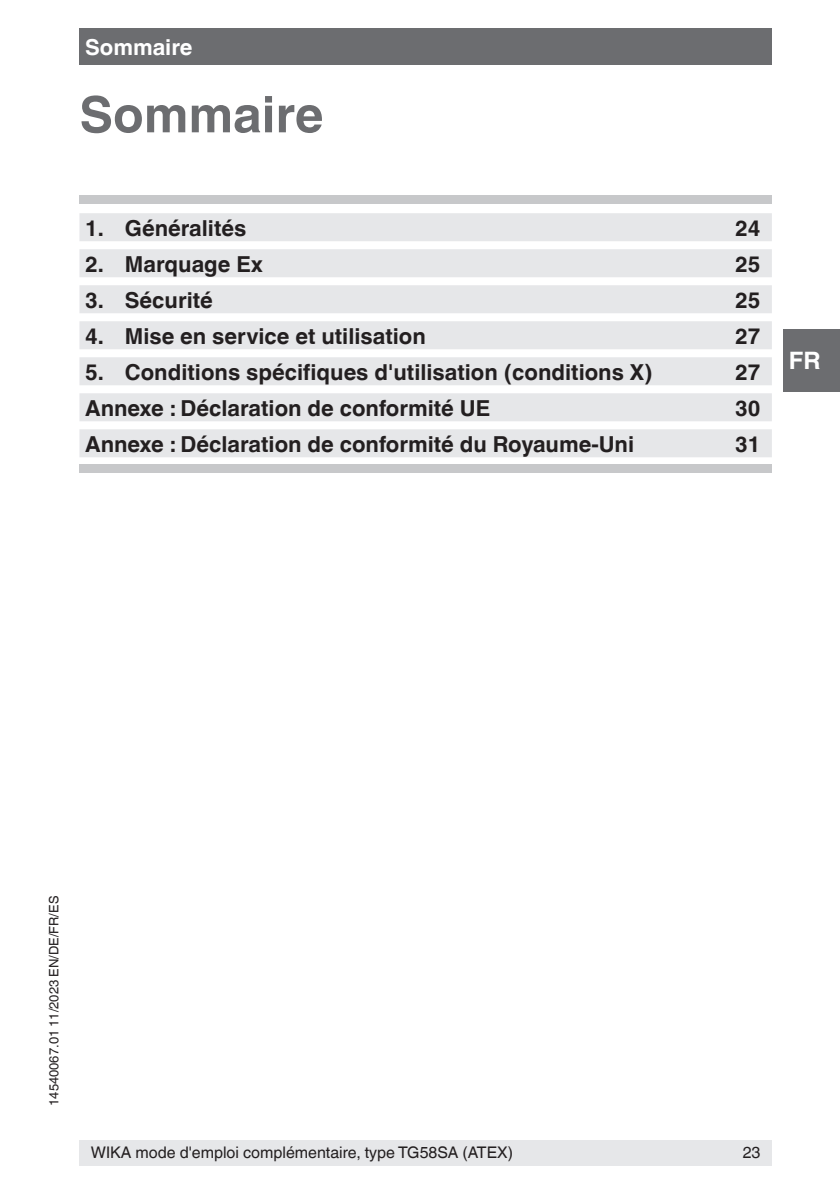
<style>
.page{position:relative;width:840px;height:1191px;background:#fff}
.page>*{position:absolute;margin:0;border:0;box-sizing:border-box;transform-origin:0 0}
.t1{font:700 50px "Helvetica World";color:#6c6d70}
.t2{font:700 24px "Helvetica World";color:#fff}
.t3{font:700 22px "Helvetica World";color:#231f20}
.t4{font:700 22px "Helvetica World";color:#fff}
.t5{font:16px "Helvetica World";color:#231f20}
.t6{font:13px "Helvetica World";color:#231f20}
</style>
<div class="page">
<div style="left:79px;top:28px;width:692px;height:37px;background:#6c6d70"></div>
<div style="left:79px;top:1140px;width:692px;height:25px;background:#e6e7e9"></div>
<div style="left:782px;top:329px;width:57px;height:62px;background:#6c6d70"></div>
<div style="left:79px;top:464px;width:692px;height:9px;background:#c7c8ca"></div>
<div style="left:79px;top:213px;width:692px;height:28px;background:#e6e7e9"></div>
<div style="left:79px;top:249px;width:692px;height:28px;background:#e6e7e9"></div>
<div style="left:79px;top:285px;width:692px;height:28px;background:#e6e7e9"></div>
<div style="left:79px;top:321px;width:692px;height:28px;background:#e6e7e9"></div>
<div style="left:79px;top:357px;width:692px;height:28px;background:#e6e7e9"></div>
<div style="left:79px;top:393px;width:692px;height:28px;background:#e6e7e9"></div>
<div style="left:79px;top:429px;width:692px;height:28px;background:#e6e7e9"></div>
<div style="left:79px;top:196px;width:692px;height:8px;background:#c7c8ca"></div>
<p class="t4" style="left:85px;top:35px;width:109px">Sommaire</p>
<h1 class="t1" style="left:79px;top:86px;width:245px">Sommaire</h1>
<p class="t3" style="left:85px;top:215px;width:162px">1. Généralités</p>
<p class="t3" style="left:734px;top:215px;width:27px">24</p>
<p class="t3" style="left:85px;top:251px;width:179px">2. Marquage Ex</p>
<p class="t3" style="left:734px;top:251px;width:27px">25</p>
<p class="t3" style="left:85px;top:287px;width:129px">3. Sécurité</p>
<p class="t3" style="left:734px;top:287px;width:27px">25</p>
<p class="t3" style="left:85px;top:323px;width:342px">4. Mise en service et utilisation</p>
<p class="t3" style="left:734px;top:323px;width:27px">27</p>
<p class="t3" style="left:85px;top:359px;width:568px">5. Conditions spécifiques d'utilisation (conditions X)</p>
<p class="t3" style="left:734px;top:359px;width:27px">27</p>
<p class="t3" style="left:85px;top:395px;width:406px">Annexe : Déclaration de conformité UE</p>
<p class="t3" style="left:734px;top:395px;width:27px">30</p>
<p class="t3" style="left:85px;top:431px;width:550px">Annexe : Déclaration de conformité du Royaume-Uni</p>
<p class="t3" style="left:734px;top:431px;width:27px">31</p>
<p class="t2" style="left:788px;top:346px;width:33px">FR</p>
<p class="t6" style="left:46px;top:1106px;width:211px;rotate:-90deg">14540067.01 11/2023 EN/DE/FR/ES</p>
<p class="t5" style="left:91px;top:1143px;width:423px">WIKA mode d'emploi complémentaire, type TG58SA (ATEX)</p>
<p class="t5" style="left:742px;top:1143px;width:19px">23</p>
</div>
